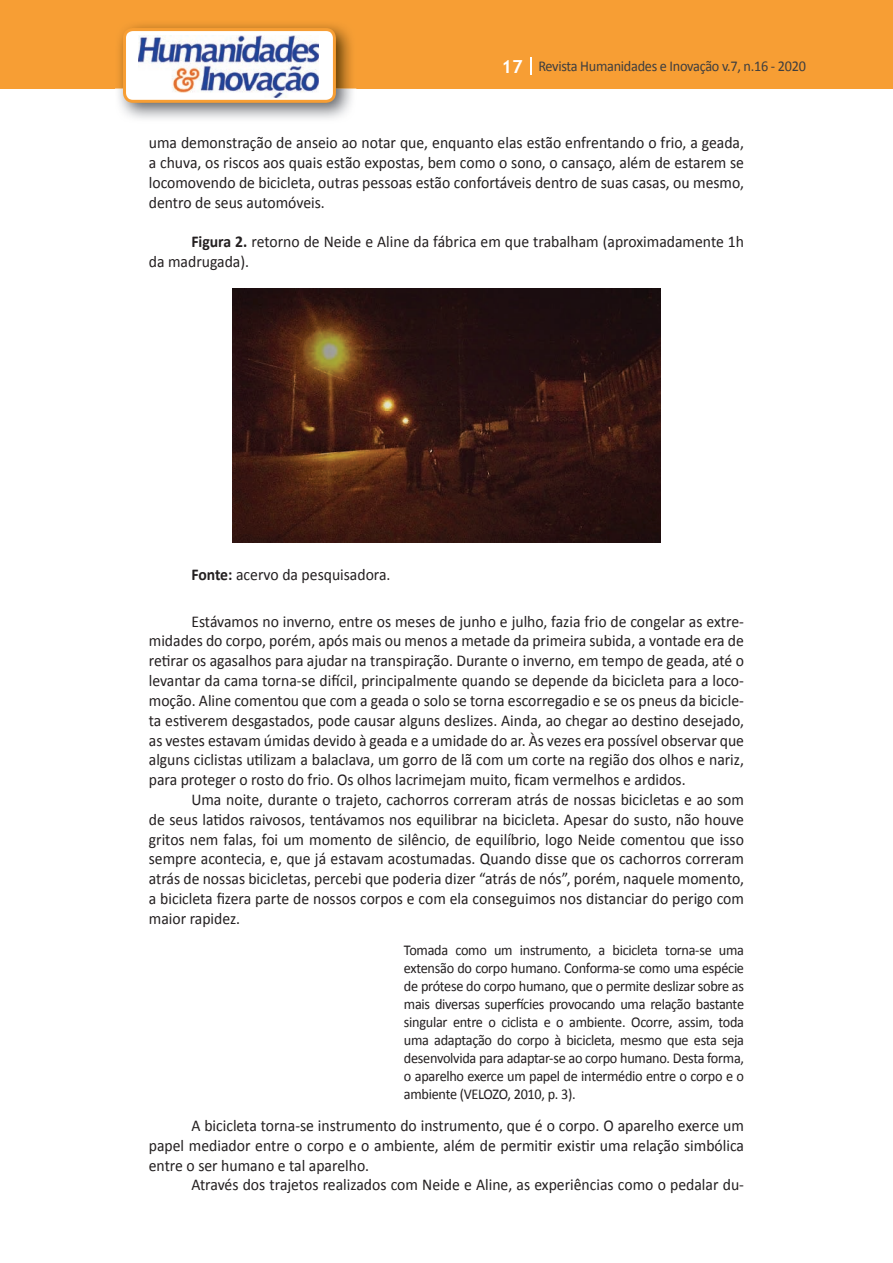
<style>
.page{position:relative;width:893px;height:1263px;background:#fff}
.page>*{position:absolute;margin:0;border:0;box-sizing:border-box;transform-origin:0 0}
.t1{font:16.5px/19.8px "Calibri";color:#231f20;text-align:justify;scale:.95 1}
.t2{font:15px/18px "Calibri";letter-spacing:-.02em;color:#231f20;text-align:justify;scale:.95 1}
.t3{font:15px "Calibri";letter-spacing:-.02em;color:#3e3e3f;scale:.95 1}
.s1{font-family:"Trebuchet MS";font-weight:700;font-size:18px;color:#fff}
.s2{font-weight:700}
</style>
<div class="page">
<div style="left:0;top:0;width:893px;height:88px;background:#f79e34"></div>
<svg style="left:530px;top:57px;width:2px;height:18px"></svg>
<img style="left:115px;top:24px;width:241px;height:95px">
<svg style="left:123px;top:28px;width:213px;height:75px"></svg>
<img style="left:233px;top:288px;width:427px;height:254px">
<p class="t3" style="left:501px;top:57px;width:322px"><span class="s1">17</span> Revista Humanidades e Inovação v.7, n.16 - 2020</p>
<p class="t1" style="left:149px;top:133px;width:628px">uma demonstração de anseio ao notar que, enquanto elas estão enfrentando o frio, a geada, a chuva, os riscos aos quais estão expostas, bem como o sono, o cansaço, além de estarem se locomovendo de bicicleta, outras pessoas estão confortáveis dentro de suas casas, ou mesmo, dentro de seus automóveis.</p>
<p class="t1" style="left:149px;top:232px;width:628px;text-indent:43px"><span class="s2">Figura 2.</span> retorno de Neide e Aline da fábrica em que trabalham (aproximadamente 1h da madrugada).</p>
<p class="t1" style="left:191px;top:565px;width:211px"><span class="s2">Fonte:</span> acervo da pesquisadora.</p>
<p class="t1" style="left:149px;top:611px;width:628px;text-indent:43px">Estávamos no inverno, entre os meses de junho e julho, fazia frio de congelar as extre&shy;midades do corpo, porém, após mais ou menos a metade da primeira subida, a vontade era de retirar os agasalhos para ajudar na transpiração. Durante o inverno, em tempo de geada, até o levantar da cama torna-se difícil, principalmente quando se depende da bicicleta para a loco&shy;moção. Aline comentou que com a geada o solo se torna escorregadio e se os pneus da bicicle&shy;ta estiverem desgastados, pode causar alguns deslizes. Ainda, ao chegar ao destino desejado, as vestes estavam úmidas devido à geada e a umidade do ar. Às vezes era possível observar que alguns ciclistas utilizam a balaclava, um gorro de lã com um corte na região dos olhos e nariz, para proteger o rosto do frio. Os olhos lacrimejam muito, ficam vermelhos e ardidos.</p>
<p class="t1" style="left:149px;top:789px;width:628px;text-indent:43px">Uma noite, durante o trajeto, cachorros correram atrás de nossas bicicletas e ao som de seus latidos raivosos, tentávamos nos equilibrar na bicicleta. Apesar do susto, não houve gritos nem falas, foi um momento de silêncio, de equilíbrio, logo Neide comentou que isso sempre acontecia, e, que já estavam acostumadas. Quando disse que os cachorros correram atrás de nossas bicicletas, percebi que poderia dizer “atrás de nós”, porém, naquele momento, a bicicleta fizera parte de nossos corpos e com ela conseguimos nos distanciar do perigo com maior rapidez.</p>
<p class="t2" style="left:404px;top:940px;width:360px">Tomada como um instrumento, a bicicleta torna-se uma extensão do corpo humano. Conforma-se como uma espécie de prótese do corpo humano, que o permite deslizar sobre as mais diversas superfícies provocando uma relação bastante singular entre o ciclista e o ambiente. Ocorre, assim, toda uma adaptação do corpo à bicicleta, mesmo que esta seja desenvolvida para adaptar-se ao corpo humano. Desta forma, o aparelho exerce um papel de intermédio entre o corpo e o ambiente (VELOZO, 2010, p. 3).</p>
<p class="t1" style="left:149px;top:1116px;width:628px;text-indent:43px">A bicicleta torna-se instrumento do instrumento, que é o corpo. O aparelho exerce um papel mediador entre o corpo e o ambiente, além de permitir existir uma relação simbólica entre o ser humano e tal aparelho.</p>
<p class="t1" style="left:191px;top:1175px;width:583px">Através dos trajetos realizados com Neide e Aline, as experiências como o pedalar du-</p>
</div>
